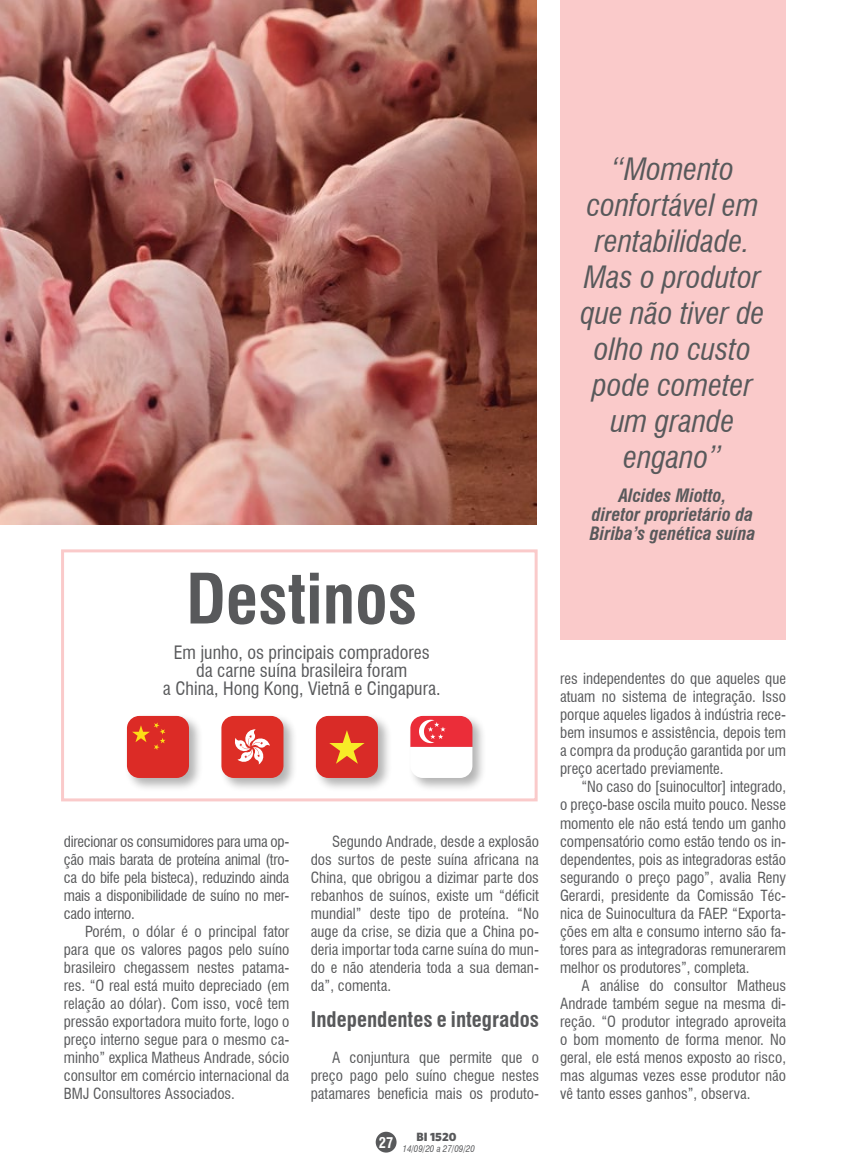
<style>
.page{position:relative;width:851px;height:1170px;background:#fff}
.page>*{position:absolute;margin:0;border:0;box-sizing:border-box;transform-origin:0 0}
.t1{font:700 condensed 67.5px "Swiss 721 BT";color:#58595b}
.t2{font:italic condensed 30px/36px "Swiss 721 BT";color:#58595b;text-align:center}
.t3{font:700 condensed 21px "Swiss 721 BT";color:#58595b}
.t4{font:condensed 18px/18px "Swiss 721 BT";color:#58595b;text-align:center}
.t5{font:italic 700 condensed 18px/18.8px "Swiss 721 BT";color:#58595b;text-align:center}
.t6{font:condensed 15px/18px "Swiss 721 BT";color:#58595b;text-align:justify}
.t7{font:700 condensed 14.4px "Swiss 721 BT";color:#fff}
.t8{font:900 12px "Whitney HTF";color:#58595b}
.t9{font:italic condensed 9px "Swiss 721 BT";color:#58595b}
</style>
<div class="page">
<div style="left:375px;top:1131px;width:21px;height:21px;background:#58595b;border-radius:50%"></div>
<div style="left:560px;top:0;width:225px;height:639px;background:#facaca"></div>
<div style="left:61px;top:549px;width:476px;height:252px;border:3px solid #facaca"></div>
<img style="left:0;top:0;width:536px;height:525px">
<div style="left:125px;top:713px;width:79px;height:79px;background:#000;opacity:.3"></div>
<svg style="left:127px;top:716px;width:62px;height:62px;background:#dd372b"></svg>
<div style="left:219px;top:713px;width:79px;height:79px;background:#000;opacity:.3"></div>
<svg style="left:221px;top:716px;width:62px;height:62px;background:#e14f49"></svg>
<div style="left:408px;top:713px;width:79px;height:79px;background:#000;opacity:.3"></div>
<svg style="left:410px;top:716px;width:62px;height:62px"></svg>
<div style="left:314px;top:713px;width:79px;height:79px;background:#000;opacity:.3"></div>
<svg style="left:316px;top:716px;width:62px;height:62px;background:#dc442d"></svg>
<h1 class="t1" style="left:186px;top:558px;width:232px">Destinos</h1>
<p class="t4" style="left:163px;top:643px;width:279px">Em junho, os principais compradores<br>da carne suína brasileira foram<br>a China, Hong Kong, Vietnã e Cingapura.</p>
<p class="t6" style="left:64px;top:832px;width:227px">direcionar os consumidores para uma op&shy;ção mais barata de proteína animal (tro&shy;ca do bife pela bisteca), reduzindo ainda mais a disponibilidade de suíno no mer&shy;cado interno.</p>
<p class="t6" style="left:64px;top:922px;width:227px;text-indent:21px">Porém, o dólar é o principal fator para que os valores pagos pelo suíno brasileiro chegassem nestes patama&shy;res. “O real está muito depreciado (em relação ao dólar). Com isso, você tem pressão exportadora muito forte, logo o preço interno segue para o mesmo ca&shy;minho” explica Matheus Andrade, sócio consultor em comércio internacional da BMJ Consultores Associados.</p>
<p class="t6" style="left:311px;top:832px;width:230px;text-indent:21px">Segundo Andrade, desde a explosão dos surtos de peste suína africana na China, que obrigou a dizimar parte dos rebanhos de suínos, existe um “déficit mundial” deste tipo de proteína. “No auge da crise, se dizia que a China po&shy;deria importar toda carne suína do mun&shy;do e não atenderia toda a sua deman&shy;da”, comenta.</p>
<h3 class="t3" style="left:311px;top:1006px;width:230px">Independentes e integrados</h3>
<p class="t6" style="left:311px;top:1048px;width:230px;text-indent:21px">A conjuntura que permite que o preço pago pelo suíno chegue nestes patamares beneficia mais os produto-</p>
<p class="t7" style="left:379px;top:1133px;width:16px">27</p>
<p class="t8" style="left:416px;top:1128px;width:41px">BI 1520</p>
<p class="t9" style="left:402px;top:1143px;width:74px">14/09/20 a 27/09/20</p>
<h2 class="t2" style="left:580px;top:151px;width:186px">“Momento confortável em rentabilidade.<br>Mas o produtor que não tiver de olho no custo pode cometer um grande engano”</h2>
<p class="t5" style="left:589px;top:486px;width:167px">Alcides Miotto,<br>diretor proprietário da<br>Biriba’s genética suína</p>
<p class="t6" style="left:560px;top:670px;width:227px">res independentes do que aqueles que atuam no sistema de integração. Isso porque aqueles ligados à indústria rece&shy;bem insumos e assistência, depois tem a compra da produção garantida por um preço acertado previamente.</p>
<p class="t6" style="left:560px;top:778px;width:227px;text-indent:21px">“No caso do [suinocultor] integrado, o preço-base oscila muito pouco. Nesse momento ele não está tendo um ganho compensatório como estão tendo os in&shy;dependentes, pois as integradoras estão segurando o preço pago”, avalia Reny Gerardi, presidente da Comissão Téc&shy;nica de Suinocultura da FAEP. “Exporta&shy;ções em alta e consumo interno são fa&shy;tores para as integradoras remunerarem melhor os produtores”, completa.</p>
<p class="t6" style="left:560px;top:976px;width:227px;text-indent:21px">A análise do consultor Matheus Andrade também segue na mesma di&shy;reção. “O produtor integrado aproveita o bom momento de forma menor. No geral, ele está menos exposto ao risco, mas algumas vezes esse produtor não vê tanto esses ganhos”, observa.</p>
</div>
